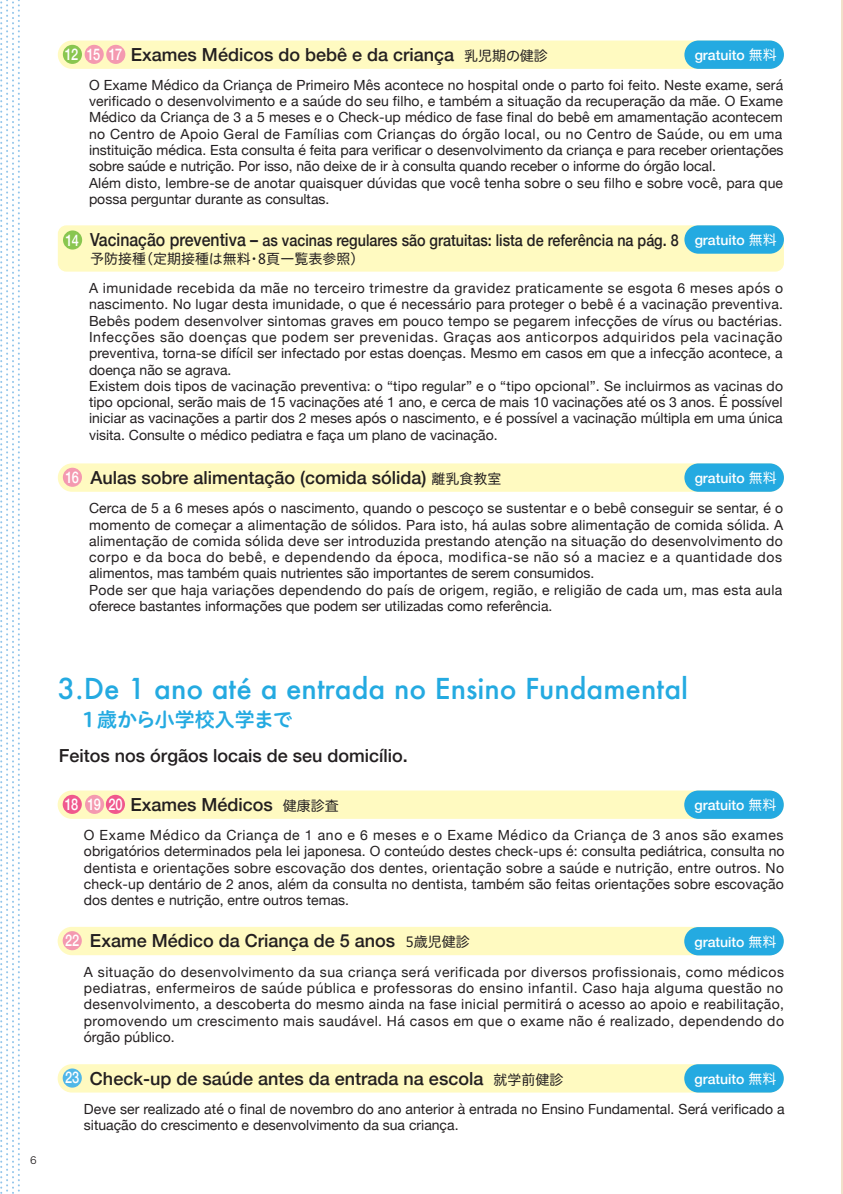
<style>
.page{position:relative;width:843px;height:1194px;background:#fff}
.page>*{position:absolute;margin:0;border:0;box-sizing:border-box;transform-origin:0 0}
.t1{font:500 28px "Futura";color:#24aae1}
.t2{font:20px "Hiragino UD Sans R Std W6";letter-spacing:-.025em;color:#24aae1}
.t3{font:500 18px "Helvetica Neue";color:#231f20}
.t4{font:500 16.2px "Helvetica Neue";color:#231f20;scale:.88 1}
.t5{font:500 16px "Helvetica Neue";color:#fff;scale:.8 1}
.t6{font:14px/16.2px "Helvetica Neue";letter-spacing:.01em;color:#231f20}
.t7{font:500 14px "Helvetica Neue";color:#fff}
.t8{font:14px "Hiragino UD Sans R Std W4";color:#231f20}
.t9{font:10px "Hira Kaku Pro W3";color:#231f20}
.s1{font-size:16px;color:#fff}
.s2{font-family:"Hiragino UD Sans R Std W4";font-weight:400;font-size:14px}
.s3{font-family:"Hiragino UD Sans R Std W4";font-weight:400}
.s4{font-size:18px}
</style>
<div class="page">
<hr style="left:841px;top:0;width:1px;height:1194px;background:#f1e1c9">
<div style="left:58px;top:225px;width:725px;height:47px;background:#fffac1"></div>
<div style="left:63px;top:230px;width:19px;height:20px;background:#89c650;border-radius:50%"></div>
<div style="left:58px;top:41px;width:725px;height:28px;background:#fffac1;border-radius:14px"></div>
<div style="left:63px;top:45px;width:19px;height:19px;background:#89c650;border-radius:50%"></div>
<div style="left:85px;top:45px;width:19px;height:19px;background:#f499b0;border-radius:50%"></div>
<div style="left:106px;top:45px;width:19px;height:19px;background:#f499b0;border-radius:50%"></div>
<div style="left:684px;top:41px;width:99px;height:28px;background:#24aae1;border-radius:14px"></div>
<div style="left:684px;top:225px;width:99px;height:29px;background:#24aae1;border-radius:14px"></div>
<div style="left:58px;top:463px;width:725px;height:29px;background:#fffac1;border-radius:14px"></div>
<div style="left:63px;top:468px;width:19px;height:19px;background:#f499b0;border-radius:50%"></div>
<div style="left:684px;top:463px;width:99px;height:29px;background:#24aae1;border-radius:14px"></div>
<div style="left:58px;top:791px;width:725px;height:28px;background:#fffac1;border-radius:14px"></div>
<div style="left:63px;top:795px;width:19px;height:19px;background:#f0588d;border-radius:50%"></div>
<div style="left:85px;top:795px;width:19px;height:19px;background:#f499b0;border-radius:50%"></div>
<div style="left:106px;top:795px;width:19px;height:19px;background:#f0588d;border-radius:50%"></div>
<div style="left:684px;top:791px;width:99px;height:28px;background:#24aae1;border-radius:14px"></div>
<div style="left:58px;top:927px;width:725px;height:28px;background:#fffac1;border-radius:14px"></div>
<div style="left:63px;top:931px;width:19px;height:19px;background:#f499b0;border-radius:50%"></div>
<div style="left:684px;top:927px;width:99px;height:28px;background:#24aae1;border-radius:14px"></div>
<div style="left:58px;top:1064px;width:725px;height:29px;background:#fffac1;border-radius:14px"></div>
<div style="left:63px;top:1068px;width:19px;height:20px;background:#50b7e8;border-radius:50%"></div>
<div style="left:684px;top:1064px;width:99px;height:29px;background:#24aae1;border-radius:14px"></div>
<svg style="left:0;top:0;width:20px;height:1194px"></svg>
<p class="t3" style="left:65px;top:40px;width:484px"><span class="s1">12 15 17</span> Exames Médicos do bebê e da criança <span class="s2">乳児期の健診</span></p>
<p class="t7" style="left:694px;top:44px;width:83px">gratuito <span class="s3">無料</span></p>
<p class="t6" style="left:89px;top:78px;width:696px">O Exame Médico da Criança de Primeiro Mês acontece no hospital onde o parto foi feito. Neste exame, será verificado o desenvolvimento e a saúde do seu filho, e também a situação da recuperação da mãe. O Exame Médico da Criança de 3 a 5 meses e o Check-up médico de fase final do bebê em amamentação acontecem no Centro de Apoio Geral de Famílias com Crianças do órgão local, ou no Centro de Saúde, ou em uma instituição médica. Esta consulta é feita para verificar o desenvolvimento da criança e para receber orientações sobre saúde e nutrição. Por isso, não deixe de ir à consulta quando receber o informe do órgão local.<br>Além disto, lembre-se de anotar quaisquer dúvidas que você tenha sobre o seu filho e sobre você, para que possa perguntar durante as consultas.</p>
<p class="t5" style="left:66px;top:227px;width:18px">14</p>
<p class="t4" style="left:90px;top:227px;width:670px"><span class="s4">Vacinação preventiva –</span> as vacinas regulares são gratuitas: lista de referência na pág. 8</p>
<p class="t8" style="left:90px;top:248px;width:276px">予防接種（定期接種は無料・8頁一覧表参照）</p>
<p class="t7" style="left:694px;top:229px;width:83px">gratuito <span class="s3">無料</span></p>
<p class="t6" style="left:89px;top:281px;width:695px">A imunidade recebida da mãe no terceiro trimestre da gravidez praticamente se esgota 6 meses após o nascimento. No lugar desta imunidade, o que é necessário para proteger o bebê é a vacinação preventiva.<br>Bebês podem desenvolver sintomas graves em pouco tempo se pegarem infecções de vírus ou bactérias.<br>Infecções são doenças que podem ser prevenidas. Graças aos anticorpos adquiridos pela vacinação preventiva, torna-se difícil ser infectado por estas doenças. Mesmo em casos em que a infecção acontece, a doença não se agrava.<br>Existem dois tipos de vacinação preventiva: o “tipo regular” e o “tipo opcional”. Se incluirmos as vacinas do tipo opcional, serão mais de 15 vacinações até 1 ano, e cerca de mais 10 vacinações até os 3 anos. É possível iniciar as vacinações a partir dos 2 meses após o nascimento, e é possível a vacinação múltipla em uma única visita. Consulte o médico pediatra e faça um plano de vacinação.</p>
<p class="t3" style="left:66px;top:463px;width:437px"><span class="s1">16</span> Aulas sobre alimentação (comida sólida) <span class="s2">離乳食教室</span></p>
<p class="t7" style="left:694px;top:467px;width:83px">gratuito <span class="s3">無料</span></p>
<p class="t6" style="left:89px;top:501px;width:695px">Cerca de 5 a 6 meses após o nascimento, quando o pescoço se sustentar e o bebê conseguir se sentar, é o momento de começar a alimentação de sólidos. Para isto, há aulas sobre alimentação de comida sólida. A alimentação de comida sólida deve ser introduzida prestando atenção na situação do desenvolvimento do corpo e da boca do bebê, e dependendo da época, modifica-se não só a maciez e a quantidade dos alimentos, mas também quais nutrientes são importantes de serem consumidos.<br>Pode ser que haja variações dependendo do país de origem, região, e religião de cada um, mas esta aula oferece bastantes informações que podem ser utilizadas como referência.</p>
<p class="t9" style="left:30px;top:1151px;width:8px">6</p>
<h1 class="t1" style="left:58px;top:669px;width:631px">3.De 1 ano até a entrada no Ensino Fundamental</h1>
<h2 class="t2" style="left:79px;top:704px;width:215px">１歳から小学校入学まで</h2>
<p class="t3" style="left:59px;top:741px;width:350px">Feitos nos órgãos locais de seu domicílio.</p>
<p class="t3" style="left:65px;top:790px;width:275px"><span class="s1">18 19 20</span> Exames Médicos <span class="s2">健康診査</span></p>
<p class="t7" style="left:694px;top:794px;width:83px">gratuito <span class="s3">無料</span></p>
<p class="t6" style="left:84px;top:828px;width:702px;text-align:justify">O Exame Médico da Criança de 1 ano e 6 meses e o Exame Médico da Criança de 3 anos são exames obrigatórios determinados pela lei japonesa. O conteúdo destes check-ups é: consulta pediátrica, consulta no dentista e orientações sobre escovação dos dentes, orientação sobre a saúde e nutrição, entre outros. No check-up dentário de 2 anos, além da consulta no dentista, também são feitas orientações sobre escovação dos dentes e nutrição, entre outros temas.</p>
<p class="t3" style="left:65px;top:927px;width:406px"><span class="s1">22</span> Exame Médico da Criança de 5 anos <span class="s2">5歳児健診</span></p>
<p class="t7" style="left:694px;top:930px;width:83px">gratuito <span class="s3">無料</span></p>
<p class="t6" style="left:84px;top:965px;width:701px;text-align:justify">A situação do desenvolvimento da sua criança será verificada por diversos profissionais, como médicos pediatras, enfermeiros de saúde pública e professoras do ensino infantil. Caso haja alguma questão no desenvolvimento, a descoberta do mesmo ainda na fase inicial permitirá o acesso ao apoio e reabilitação, promovendo um crescimento mais saudável. Há casos em que o exame não é realizado, dependendo do órgão público.</p>
<p class="t3" style="left:65px;top:1064px;width:499px"><span class="s1">23</span> Check-up de saúde antes da entrada na escola <span class="s2">就学前健診</span></p>
<p class="t7" style="left:694px;top:1068px;width:83px">gratuito <span class="s3">無料</span></p>
<p class="t6" style="left:84px;top:1101px;width:702px">Deve ser realizado até o final de novembro do ano anterior à entrada no Ensino Fundamental. Será verificado a situação do crescimento e desenvolvimento da sua criança.</p>
</div>
